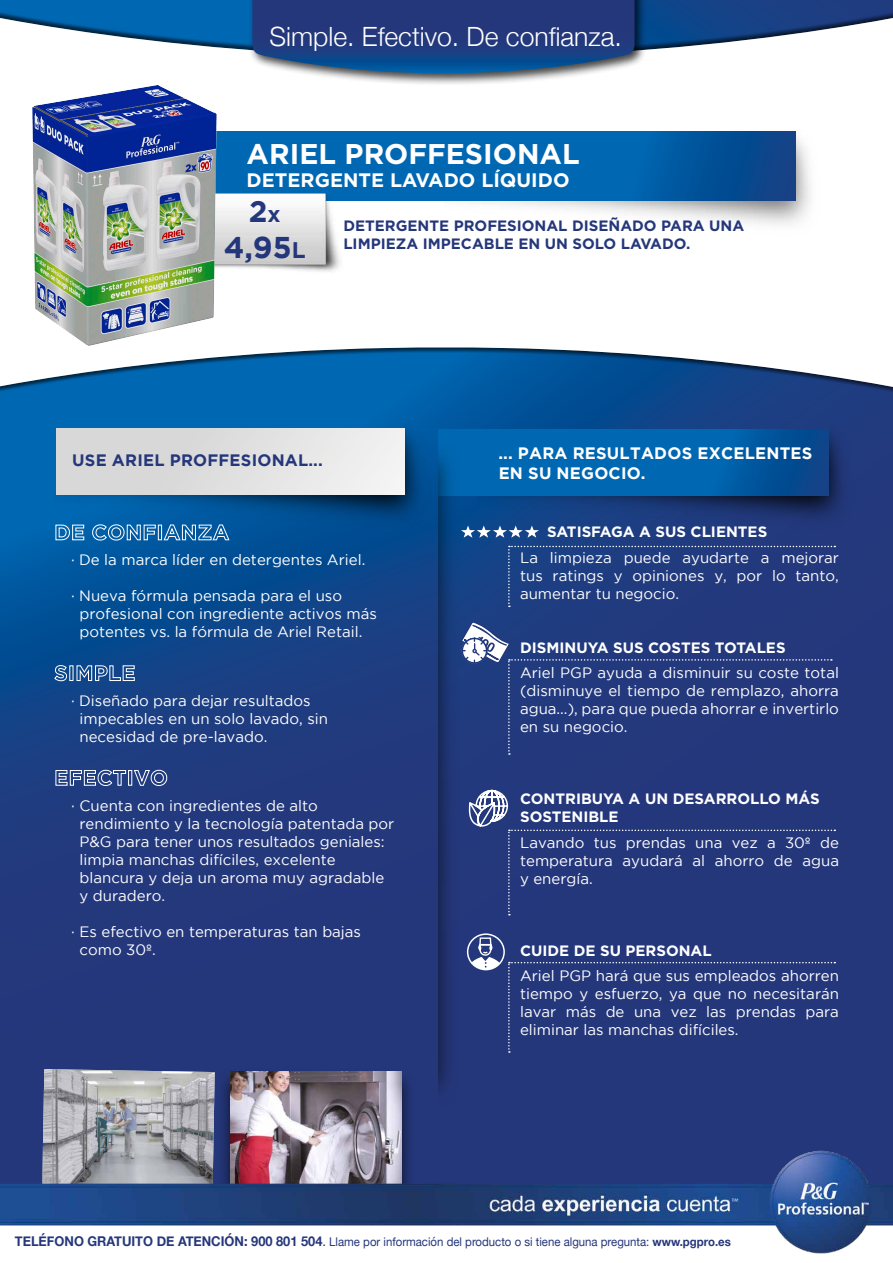
<style>
.page{position:relative;width:893px;height:1263px;background:#fff}
.page>*{position:absolute;margin:0;border:0;box-sizing:border-box;transform-origin:0 0}
.t1{font:700 30px/36px "Gotham";color:#25377b;text-align:center}
.t2{font:700 28.5px "Gotham";color:#fff}
.t3{font:300 26.55px "Helvetica Neue";color:#fff}
.t4{font:700 19.5px "Gotham";color:#fff}
.t5{font:700 16.5px/19.8px "Gotham";letter-spacing:.015em;color:#fff}
.t6{font:700 16.5px "Gotham";letter-spacing:.015em;color:#25377b}
.t7{font:15px/18px "Gotham";color:#fff}
.t8{font:700 15px/18px "Gotham";color:#fff}
.t9{font:700 15px/18px "Gotham";color:#25377b}
.t10{font:12px "Helvetica Neue";color:#25377b;scale:.95 1}
.s1{font-size:22.5px}
.s2{font-weight:700;font-size:13.5px}
.s3{font-size:13.5px}
.s4{font-weight:700}
</style>
<div class="page">
<div style="left:0;top:0;width:893px;height:59px;background:#000;opacity:.6"></div>
<div style="left:0;top:346px;width:893px;height:848px;background:#000;opacity:.6"></div>
<img style="left:464px;top:131px;width:346px;height:94px">
<svg style="left:226px;top:131px;width:569px;height:70px;background:#0160aa"></svg>
<img style="left:480px;top:406px;width:391px;height:124px">
<svg style="left:480px;top:430px;width:348px;height:66px;background:#0160aa"></svg>
<img style="left:438px;top:405px;width:42px;height:730px">
<svg style="left:0;top:429px;width:438px;height:713px;background:#1b3e83"></svg>
<div style="left:248px;top:0;width:399px;height:86px;background:#000;opacity:.74"></div>
<svg style="left:252px;top:0;width:383px;height:74px;background:#2b4684"></svg>
<svg style="left:56px;top:529px;width:28px;height:11px"></svg>
<svg style="left:92px;top:529px;width:64px;height:11px"></svg>
<div style="left:158px;top:525px;width:4px;height:15px;border:1px solid #fff"></div>
<svg style="left:164px;top:529px;width:65px;height:11px"></svg>
<svg style="left:54px;top:665px;width:13px;height:16px"></svg>
<svg style="left:77px;top:665px;width:58px;height:16px"></svg>
<svg style="left:56px;top:770px;width:70px;height:16px"></svg>
<div style="left:128px;top:770px;width:4px;height:15px;border:1px solid #fff"></div>
<svg style="left:134px;top:770px;width:33px;height:16px"></svg>
<img style="left:54px;top:405px;width:393px;height:124px">
<div style="left:56px;top:429px;width:349px;height:66px;background:linear-gradient(to right,#d2d2d2,#f1f0f0)"></div>
<div style="left:508px;top:546px;width:327px;height:61px;background:#223b7f"></div>
<svg style="left:461px;top:525px;width:78px;height:13px"></svg>
<div style="left:453px;top:620px;width:379px;height:135px;background:#24387d"></div>
<div style="left:468px;top:934px;width:367px;height:119px;background:#25377b"></div>
<div style="left:467px;top:933px;width:38px;height:37px;border:2px solid #fff;border-radius:50%"></div>
<div style="left:468px;top:789px;width:367px;height:126px;background:#25377b"></div>
<img style="left:42px;top:1069px;width:173px;height:73px">
<div style="left:216px;top:1068px;width:199px;height:146px;background:#000;opacity:.75"></div>
<img style="left:231px;top:1072px;width:170px;height:70px">
<img style="left:226px;top:194px;width:117px;height:78px">
<img style="left:0;top:1142px;width:893px;height:112px">
<img style="left:27px;top:85px;width:199px;height:268px">
<h3 class="t3" style="left:270px;top:15px;width:354px">Simple. Efectivo. De confianza.</h3>
<h2 class="t2" style="left:247px;top:135px;width:335px">ARIEL PROFFESIONAL</h2>
<h3 class="t4" style="left:247px;top:167px;width:325px">DETERGENTE LAVADO LÍQUIDO</h3>
<h1 class="t1" style="left:224px;top:193px;width:83px">2<span class="s1">x<br></span>4,95<span class="s1">L</span></h1>
<p class="t9" style="left:343px;top:217px;width:402px">DETERGENTE PROFESIONAL DISEÑADO PARA UNA<br>LIMPIEZA IMPECABLE EN UN SOLO LAVADO.</p>
<p class="t6" style="left:72px;top:451px;width:252px">USE ARIEL PROFFESIONAL...</p>
<p class="t5" style="left:499px;top:443px;width:315px">... PARA RESULTADOS EXCELENTES<br>EN SU NEGOCIO.</p>
<p class="t7" style="left:71px;top:551px;width:296px">· De la marca líder en detergentes Ariel.</p>
<p class="t7" style="left:80px;top:587px;width:299px;text-indent:-9px">· Nueva fórmula pensada para el uso profesional con ingrediente activos más potentes vs. la fórmula de Ariel Retail.</p>
<p class="t7" style="left:80px;top:691px;width:250px;text-indent:-9px">· Diseñado para dejar resultados impecables en un solo lavado, sin necesidad de pre-lavado.</p>
<p class="t7" style="left:80px;top:796px;width:316px;text-indent:-9px">· Cuenta con ingredientes de alto rendimiento y la tecnología patentada por P&amp;G para tener unos resultados geniales: limpia manchas difíciles, excelente blancura y deja un aroma muy agradable y duradero.</p>
<p class="t7" style="left:80px;top:922px;width:283px;text-indent:-9px">· Es efectivo en temperaturas tan bajas como 30º.</p>
<p class="t8" style="left:547px;top:523px;width:222px">SATISFAGA A SUS CLIENTES</p>
<p class="t7" style="left:520px;top:548px;width:320px;text-align:justify">La limpieza puede ayudarte a mejorar tus ratings y opiniones y, por lo tanto, aumentar tu negocio.</p>
<p class="t8" style="left:520px;top:638px;width:267px">DISMINUYA SUS COSTES TOTALES</p>
<p class="t7" style="left:520px;top:664px;width:320px;text-align:justify">Ariel PGP ayuda a disminuir su coste total (disminuye el tiempo de remplazo, ahorra agua...), para que pueda ahorrar e invertirlo en su negocio.</p>
<p class="t8" style="left:520px;top:790px;width:301px">CONTRIBUYA A UN DESARROLLO MÁS<br>SOSTENIBLE</p>
<p class="t7" style="left:520px;top:833px;width:320px;text-align:justify">Lavando tus prendas una vez a 30º de temperatura ayudará al ahorro de agua y energía.</p>
<p class="t8" style="left:520px;top:941px;width:193px">CUIDE DE SU PERSONAL</p>
<p class="t7" style="left:520px;top:967px;width:320px;text-align:justify">Ariel PGP hará que sus empleados ahorren tiempo y esfuerzo, ya que no necesitarán lavar más de una vez las prendas para eliminar las manchas difíciles.</p>
<p class="t10" style="left:15px;top:1233px;width:755px"><span class="s2">TELÉFONO GRATUITO DE ATENCIÓN: 900 801 504</span><span class="s3">.</span> Llame por información del producto o si tiene alguna pregunta: <span class="s4">www.pgpro.es</span></p>
</div>
